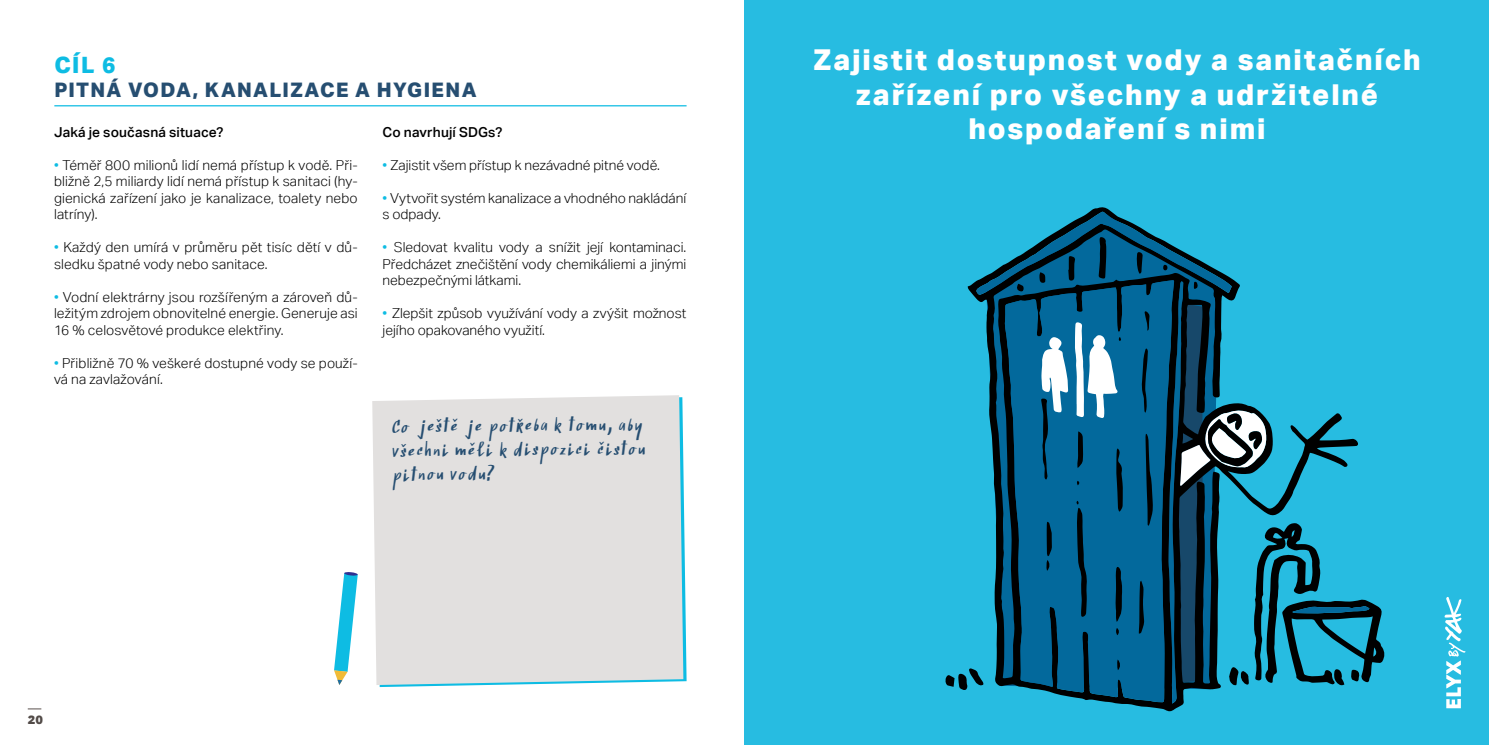
<style>
.page{position:relative;width:1489px;height:745px;background:#fff}
.page>*{position:absolute;margin:0;border:0;box-sizing:border-box;transform-origin:0 0}
.t1{font:800 28.75px/34.5px "Aktiv Grotesk";letter-spacing:.065em;color:#fff;text-align:center}
.t2{font:800 22.5px "Aktiv Grotesk";color:#0ebce3}
.t3{font:20px/24.4px "Finlek";color:#264e71}
.t4{font:800 20px "Aktiv Grotesk";letter-spacing:.065em;color:#264e71}
.t5{font:300 13.75px/16.5px "Aktiv Grotesk";letter-spacing:.005em;color:#000}
.t6{font:500 13.75px "Aktiv Grotesk";letter-spacing:.01em;color:#000}
.t7{font:700 12.5px "URW Grotesk TOT";color:#524b48}
.s1{color:#0ebce3}
</style>
<div class="page">
<svg style="left:28px;top:708px;width:13px;height:1px"></svg>
<div style="left:372px;top:395px;width:311px;height:289px;background:#e2e0df"></div>
<hr style="left:54px;top:105px;width:632px;height:1px;background:#0ebce3">
<svg style="left:334px;top:572px;width:24px;height:112px"></svg>
<div style="left:744px;top:0;width:744px;height:744px;background:#27bce1"></div>
<svg style="left:945px;top:211px;width:439px;height:492px"></svg>
<svg style="left:1444px;top:597px;width:21px;height:112px"></svg>
<h2 class="t2" style="left:54px;top:51px;width:63px">CÍL 6</h2>
<h3 class="t4" style="left:54px;top:77px;width:424px">PITNÁ VODA, KANALIZACE A HYGIENA</h3>
<p class="t6" style="left:54px;top:123px;width:171px">Jaká je současná situace?</p>
<p class="t5" style="left:54px;top:156px;width:305px;text-align:justify"><span class="s1">•</span> Téměř 800 milionů lidí nemá přístup k vodě. Při&shy;bližně 2,5 miliardy lidí nemá přístup k sanitaci (hy&shy;gienická zařízení jako je kanalizace, toalety nebo latríny).</p>
<p class="t5" style="left:54px;top:239px;width:305px"><span class="s1">•</span> Každý den umírá v průměru pět tisíc dětí v dů&shy;sledku špatné vody nebo sanitace.</p>
<p class="t5" style="left:54px;top:288px;width:305px;text-align:justify"><span class="s1">•</span> Vodní elektrárny jsou rozšířeným a zároveň dů&shy;ležitým zdrojem obnovitelné energie. Generuje asi 16 % celosvětové produkce elektřiny.</p>
<p class="t5" style="left:54px;top:354px;width:305px"><span class="s1">•</span> Přibližně 70 % veškeré dostupné vody se použí&shy;vá na zavlažování.</p>
<p class="t6" style="left:382px;top:123px;width:121px">Co navrhují SDGs?</p>
<p class="t5" style="left:382px;top:156px;width:279px"><span class="s1">•</span> Zajistit všem přístup k nezávadné pitné vodě.</p>
<p class="t5" style="left:382px;top:189px;width:305px"><span class="s1">•</span> Vytvořit systém kanalizace a vhodného nakládání s odpady.</p>
<p class="t5" style="left:382px;top:239px;width:305px;text-align:justify"><span class="s1">•</span> Sledovat kvalitu vody a snížit její kontaminaci.<br>Předcházet znečištění vody chemikáliemi a jinými nebezpečnými látkami.</p>
<p class="t5" style="left:382px;top:305px;width:305px"><span class="s1">•</span> Zlepšit způsob využívání vody a zvýšit možnost jejího opakovaného využití.</p>
<h3 class="t3" style="left:392px;top:412px;width:255px">Co ještě je potřeba k tomu, aby všechni měli k dispozici čistou pitnou vodu?</h3>
<p class="t7" style="left:28px;top:711px;width:17px">20</p>
<h1 class="t1" style="left:813px;top:42px;width:609px">Zajistit dostupnost vody a sanitačních zařízení pro všechny a udržitelné hospodaření s nimi</h1>
</div>
